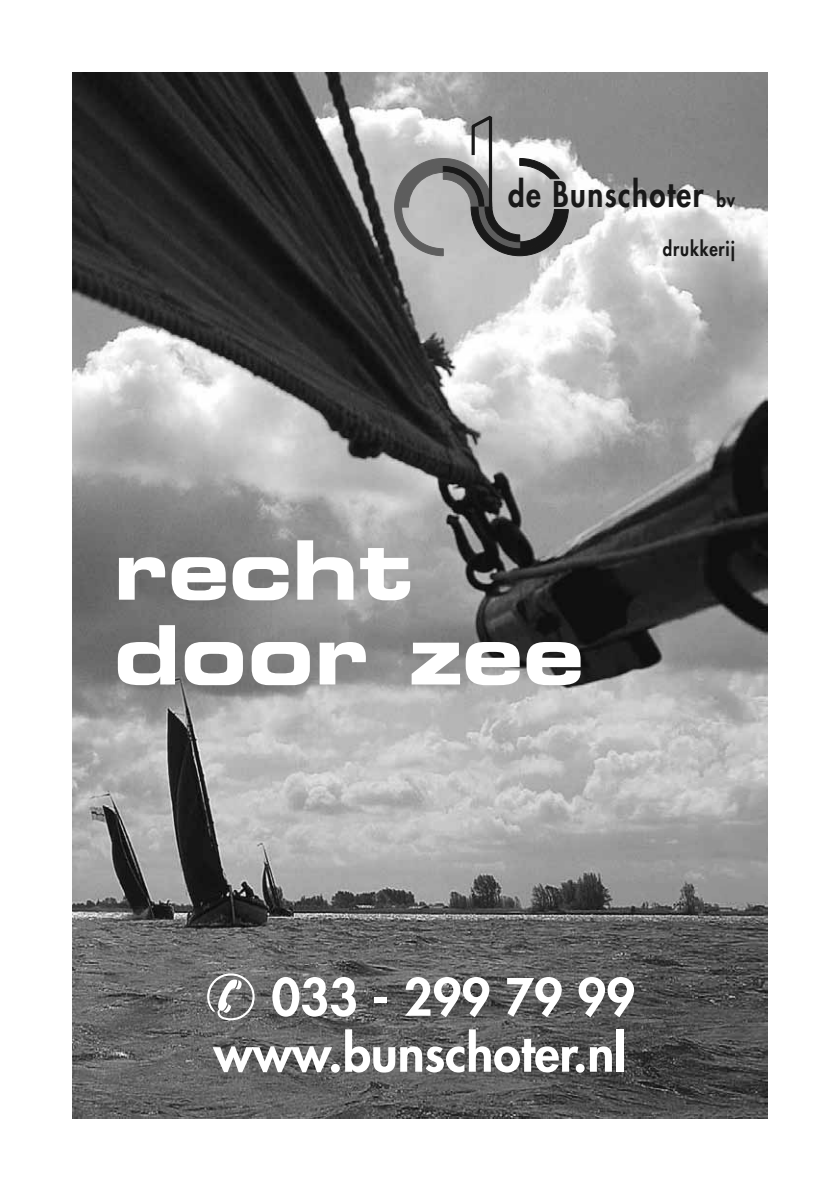
<style>
.page{position:relative;width:840px;height:1191px;background:#fff}
.page>*{position:absolute;margin:0;border:0;box-sizing:border-box;transform-origin:0 0}
.t1{font:82px/84.8px "Eurostile Bold Extended Two";color:#fff}
.t2{font:800 50px/56px "Futura";color:#fff}
.t3{font:800 34.6px "Futura";letter-spacing:.05em;color:#191919;scale:.85 1}
.t4{font:800 19.8px "Futura";letter-spacing:.05em;color:#191919;scale:.85 1}
.s1{font-size:19.8px}
</style>
<div class="page">
<img style="left:73px;top:73px;width:623px;height:556px">
<img style="left:696px;top:73px;width:70px;height:1045px">
<img style="left:73px;top:629px;width:624px;height:489px">
<svg style="left:394px;top:115px;width:174px;height:141px;background:#a1a1a1"></svg>
<p class="t3" style="left:508px;top:171px;width:268px">de Bunschoter <span class="s1">bv</span></p>
<p class="t4" style="left:662px;top:235px;width:86px">drukkerij</p>
<h1 class="t1" style="left:113px;top:526px;width:471px">recht door zee</h1>
<p class="t2" style="left:205px;top:968px;width:431px">✆ 033 - 299 79 99 www.bunschoter.nl</p>
</div>
